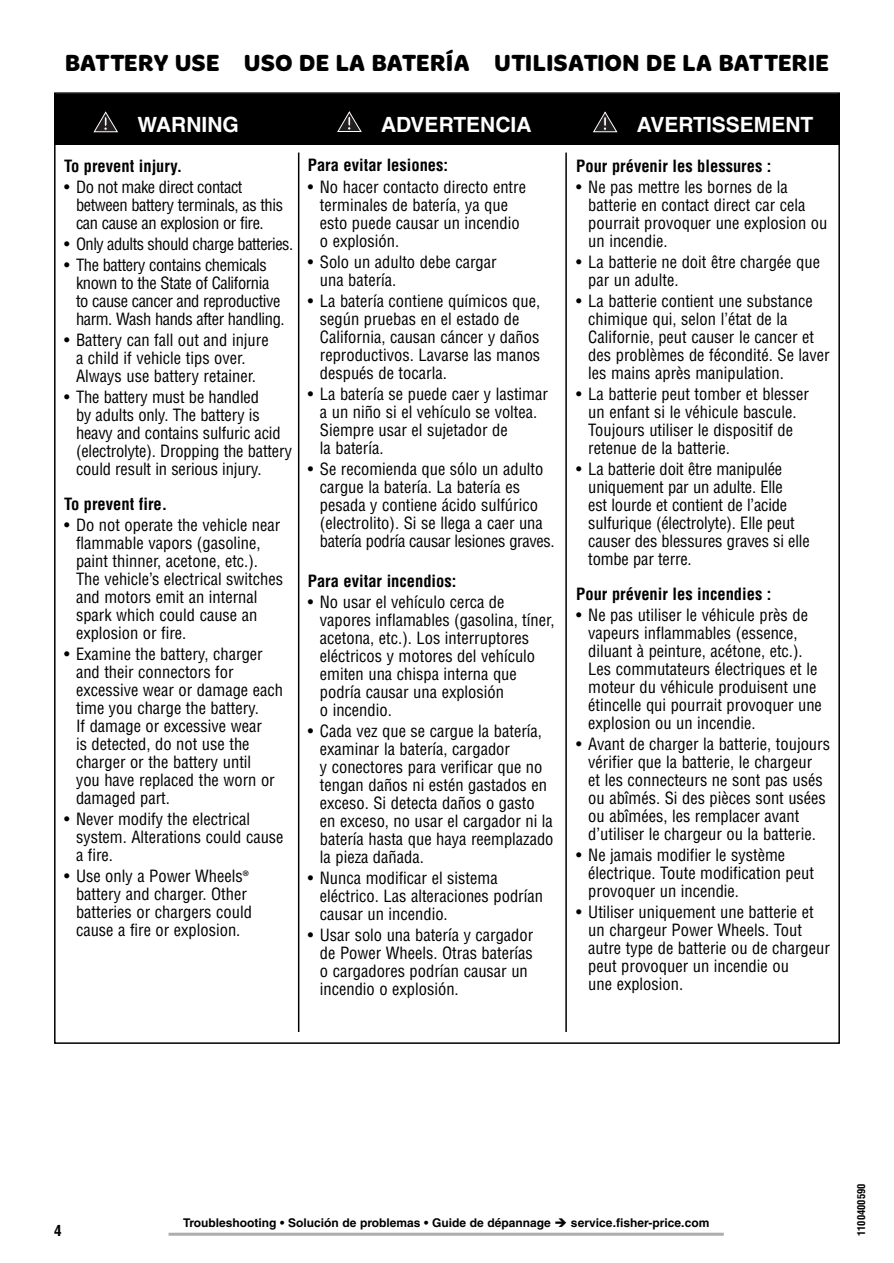
<style>
.page{position:relative;width:894px;height:1263px;background:#fff}
.page>*{position:absolute;margin:0;border:0;box-sizing:border-box;transform-origin:0 0}
.t1{font:700 24px "Merge Pro";color:#000}
.t2{font:700 21px "Helvetica LT Std";color:#fff}
.t3{font:condensed 16.5px/18px "Helvetica LT Std";color:#000}
.t4{font:condensed 16.5px/18px "Helvetica LT Std";letter-spacing:-.025em;color:#000}
.t5{font:700 condensed 16.5px "Helvetica LT Std";color:#000}
.t6{font:condensed 16.5px "Helvetica LT Std";letter-spacing:-.03em;color:#000}
.t7{font:700 condensed 15px "Helvetica LT Std";color:#000}
.t8{font:700 12px "Helvetica LT Std";color:#000}
.t9{font:700 condensed 10.5px "Helvetica LT Std";color:#000}
.t10{font:700 condensed 7.2px "Helvetica LT Std";color:#000}
</style>
<div class="page">
<hr style="left:168px;top:1232px;width:555px;height:3px;background:#adadad">
<div style="left:54px;top:94px;width:785px;height:50px;background:#000"></div>
<svg style="left:93px;top:111px;width:25px;height:21px"></svg>
<svg style="left:337px;top:111px;width:25px;height:21px"></svg>
<svg style="left:593px;top:111px;width:24px;height:21px"></svg>
<hr style="left:298px;top:153px;width:1px;height:879px;background:#000">
<hr style="left:565px;top:153px;width:1px;height:879px;background:#000">
<h1 class="t1" style="left:65px;top:54px;width:765px">BATTERY USE USO DE LA BATERÍA UTILISATION DE LA BATTERIE</h1>
<p class="t2" style="left:137px;top:117px;width:103px">WARNING</p>
<p class="t2" style="left:381px;top:117px;width:152px">ADVERTENCIA</p>
<p class="t2" style="left:636px;top:117px;width:178px">AVERTISSEMENT</p>
<p class="t5" style="left:64px;top:160px;width:120px">To prevent injury.</p>
<p class="t4" style="left:76px;top:179px;width:208px;text-indent:-12px">• Do not make direct contact between battery terminals, as this can cause an explosion or fire.</p>
<p class="t6" style="left:64px;top:238px;width:230px">• Only adults should charge batteries.</p>
<p class="t4" style="left:76px;top:257px;width:210px;text-indent:-12px">• The battery contains chemicals known to the State of California to cause cancer and reproductive harm. Wash hands after handling.</p>
<p class="t3" style="left:76px;top:332px;width:194px;text-indent:-12px">• Battery can fall out and injure a child if vehicle tips over.<br>Always use battery retainer.</p>
<p class="t3" style="left:76px;top:389px;width:217px;text-indent:-12px">• The battery must be handled<br>by adults only. The battery is heavy and contains sulfuric acid (electrolyte). Dropping the battery could result in serious injury.</p>
<p class="t5" style="left:64px;top:498px;width:105px">To prevent fire.</p>
<p class="t3" style="left:76px;top:517px;width:208px;text-indent:-12px">• Do not operate the vehicle near flammable vapors (gasoline, paint thinner, acetone, etc.).<br>The vehicle’s electrical switches and motors emit an internal spark which could cause an explosion or fire.</p>
<p class="t3" style="left:76px;top:646px;width:208px;text-indent:-12px">• Examine the battery, charger and their connectors for excessive wear or damage each time you charge the battery.<br>If damage or excessive wear<br>is detected, do not use the charger or the battery until<br>you have replaced the worn or damaged part.</p>
<p class="t3" style="left:76px;top:811px;width:209px;text-indent:-12px">• Never modify the electrical system. Alterations could cause a fire.</p>
<p class="t3" style="left:64px;top:868px;width:180px">• Use only a Power Wheels</p>
<p class="t10" style="left:243px;top:870px;width:7px">®</p>
<p class="t3" style="left:76px;top:886px;width:177px">battery and charger. Other batteries or chargers could cause a fire or explosion.</p>
<p class="t5" style="left:308px;top:160px;width:142px">Para evitar lesiones:</p>
<p class="t3" style="left:320px;top:179px;width:207px;text-indent:-12px">• No hacer contacto directo entre terminales de batería, ya que esto puede causar un incendio o explosión.</p>
<p class="t3" style="left:320px;top:254px;width:178px;text-indent:-12px">• Solo un adulto debe cargar una batería.</p>
<p class="t3" style="left:320px;top:293px;width:222px;text-indent:-12px">• La batería contiene químicos que, según pruebas en el estado de<br>California, causan cáncer y daños reproductivos. Lavarse las manos después de tocarla.</p>
<p class="t3" style="left:320px;top:386px;width:229px;text-indent:-12px">• La batería se puede caer y lastimar a un niño si el vehículo se voltea.<br>Siempre usar el sujetador de<br>la batería.</p>
<p class="t3" style="left:320px;top:461px;width:236px;text-indent:-12px">• Se recomienda que sólo un adulto cargue la batería. La batería es pesada y contiene ácido sulfúrico (electrolito). Si se llega a caer una batería podría causar lesiones graves.</p>
<p class="t5" style="left:308px;top:575px;width:150px">Para evitar incendios:</p>
<p class="t3" style="left:320px;top:594px;width:236px;text-indent:-12px">• No usar el vehículo cerca de vapores inflamables (gasolina, tíner, acetona, etc.). Los interruptores eléctricos y motores del vehículo emiten una chispa interna que podría causar una explosión<br>o incendio.</p>
<p class="t3" style="left:320px;top:723px;width:235px;text-indent:-12px">• Cada vez que se cargue la batería, examinar la batería, cargador<br>y conectores para verificar que no tengan daños ni estén gastados en exceso. Si detecta daños o gasto en exceso, no usar el cargador ni la batería hasta que haya reemplazado la pieza dañada.</p>
<p class="t3" style="left:320px;top:870px;width:224px;text-indent:-12px">• Nunca modificar el sistema eléctrico. Las alteraciones podrían causar un incendio.</p>
<p class="t3" style="left:320px;top:927px;width:215px;text-indent:-12px">• Usar solo una batería y cargador de Power Wheels. Otras baterías o cargadores podrían causar un incendio o explosión.</p>
<p class="t5" style="left:576px;top:160px;width:197px">Pour prévenir les blessures :</p>
<p class="t3" style="left:588px;top:179px;width:240px;text-indent:-12px">• Ne pas mettre les bornes de la batterie en contact direct car cela pourrait provoquer une explosion ou un incendie.</p>
<p class="t3" style="left:588px;top:254px;width:233px;text-indent:-12px">• La batterie ne doit être chargée que par un adulte.</p>
<p class="t3" style="left:588px;top:293px;width:243px;text-indent:-12px">• La batterie contient une substance chimique qui, selon l’état de la Californie, peut causer le cancer et des problèmes de fécondité. Se laver les mains après manipulation.</p>
<p class="t3" style="left:588px;top:386px;width:222px;text-indent:-12px">• La batterie peut tomber et blesser un enfant si le véhicule bascule.<br>Toujours utiliser le dispositif de retenue de la batterie.</p>
<p class="t3" style="left:588px;top:461px;width:223px;text-indent:-12px">• La batterie doit être manipulée uniquement par un adulte. Elle<br>est lourde et contient de l’acide sulfurique (électrolyte). Elle peut causer des blessures graves si elle tombe par terre.</p>
<p class="t5" style="left:576px;top:588px;width:197px">Pour prévenir les incendies :</p>
<p class="t3" style="left:588px;top:607px;width:235px;text-indent:-12px">• Ne pas utiliser le véhicule près de vapeurs inflammables (essence, diluant à peinture, acétone, etc.).<br>Les commutateurs électriques et le moteur du véhicule produisent une étincelle qui pourrait provoquer une explosion ou un incendie.</p>
<p class="t3" style="left:588px;top:736px;width:243px;text-indent:-12px">• Avant de charger la batterie, toujours vérifier que la batterie, le chargeur<br>et les connecteurs ne sont pas usés ou abîmés. Si des pièces sont usées ou abîmées, les remplacer avant d’utiliser le chargeur ou la batterie.</p>
<p class="t3" style="left:588px;top:847px;width:227px;text-indent:-12px">• Ne jamais modifier le système électrique. Toute modification peut provoquer un incendie.</p>
<p class="t3" style="left:588px;top:904px;width:243px;text-indent:-12px">• Utiliser uniquement une batterie et un chargeur Power Wheels. Tout autre type de batterie ou de chargeur peut provoquer un incendie ou<br>une explosion.</p>
<p class="t7" style="left:54px;top:1224px;width:9px">4</p>
<p class="t8" style="left:183px;top:1218px;width:527px">Troubleshooting • Solución de problemas • Guide de dépannage ➔ service.fisher-price.com</p>
<p class="t9" style="left:857px;top:1236px;width:54px;rotate:-90deg">1100400590</p>
</div>
